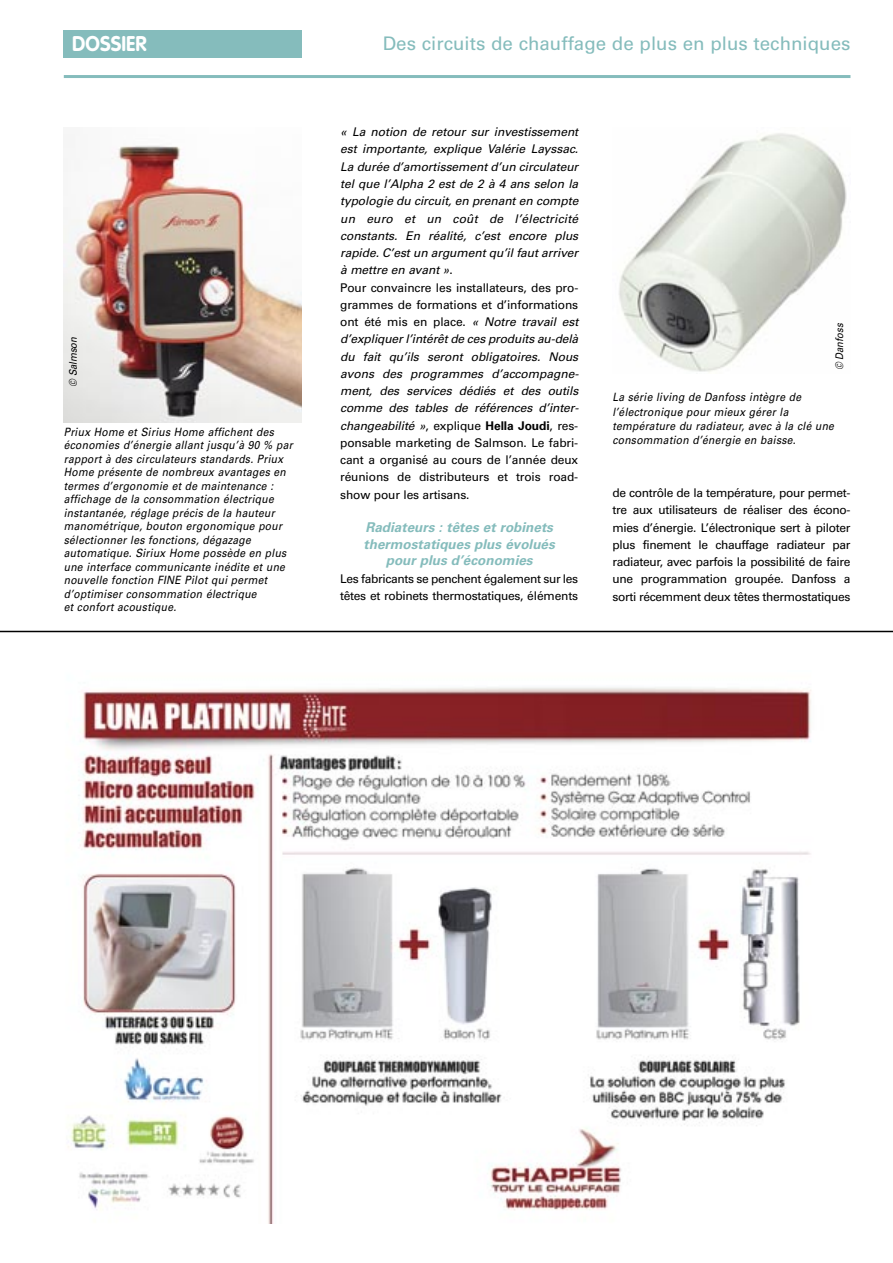
<style>
.page{position:relative;width:893px;height:1263px;background:#fff}
.page>*{position:absolute;margin:0;border:0;box-sizing:border-box;transform-origin:0 0}
.t1{font:700 21px "VAG Rounded Std";color:#fff;scale:.95 1}
.t2{font:18.75px "Univers";color:#85bcbc}
.t3{font:italic 700 13.5px/16.5px "Univers";color:#85bcbc;text-align:center}
.t4{font:italic 12px/17.2px "Univers";color:#000}
.t5{font:12px/17.2px "Univers";letter-spacing:-.03em;color:#000}
.t6{font:italic 11.4px/13.5px "Univers";letter-spacing:.03em;color:#000;scale:.9 1}
.t7{font:italic 10.5px "Univers";color:#000;scale:.9 1}
.s1{font-style:normal}
.s2{font-weight:700;font-style:normal}
</style>
<div class="page">
<hr style="left:64px;top:75px;width:786px;height:3px;background:#85bcbc">
<img style="left:68px;top:687px;width:743px;height:536px">
<hr style="left:0;top:631px;width:893px;height:1px;background:#000">
<img style="left:64px;top:145px;width:238px;height:278px">
<div style="left:64px;top:30px;width:238px;height:27px;background:#85bcbc"></div>
<img style="left:619px;top:133px;width:228px;height:239px">
<h1 class="t1" style="left:72px;top:35px;width:80px">DOSSIER</h1>
<p class="t7" style="left:69px;top:387px;width:59px;rotate:-90deg">© Salmson</p>
<p class="t6" style="left:64px;top:426px;width:258px">Priux Home et Sirius Home affichent des économies d’énergie allant jusqu’à 90 % par rapport à des circulateurs standards. Priux Home présente de nombreux avantages en termes d’ergonomie et de maintenance : affichage de la consommation électrique instantanée, réglage précis de la hauteur manométrique, bouton ergonomique pour sélectionner les fonctions, dégazage automatique. Siriux Home possède en plus une interface communicante inédite et une nouvelle fonction FINE Pilot qui permet d’optimiser consommation électrique<br>et confort acoustique.</p>
<h2 class="t2" style="left:383px;top:37px;width:469px">Des circuits de chauffage de plus en plus techniques</h2>
<p class="t4" style="left:340px;top:124px;width:242px">« La notion de retour sur investissement est importante, explique Valérie Layssac.<br>La durée d’amortissement d’un circulateur tel que l’Alpha 2 est de 2 à 4 ans selon la typologie du circuit, en prenant en compte un euro et un coût de l’électricité constants. En réalité, c’est encore plus rapide. C’est un argument qu’il faut arriver à mettre en avant »<span class="s1">.<br>Pour convaincre les installateurs, des pro&shy;grammes de formations et d’informations ont été mis en place.</span> « Notre travail est d’expliquerl’intérêtde ces produits au-delà du fait qu’ils seront obligatoires. Nous avons des programmes d’accompagne&shy;ment, des services dédiés et des outils comme des tables de références d’inter&shy;changeabilité »<span class="s1">, explique</span> <span class="s2">Hella Joudi</span><span class="s1">, res&shy;ponsable marketing de Salmson. Le fabri&shy;cant a organisé au cours de l’année deux réunions de distributeurs et trois road&shy;show pour les artisans.</span></p>
<p class="t3" style="left:364px;top:520px;width:195px">Radiateurs : têtes et robinets thermostatiques plus évolués pour plus d’économies</p>
<p class="t5" style="left:340px;top:571px;width:240px">Les fabricants se penchent également sur les têtes et robinets thermostatiques, éléments</p>
<p class="t7" style="left:836px;top:370px;width:55px;rotate:-90deg">© Danfoss</p>
<p class="t6" style="left:612px;top:391px;width:250px;line-height:14.2px">La série living de Danfoss intègre de l’électronique pour mieux gérer la température du radiateur, avec à la clé une consommation d’énergie en baisse.</p>
<p class="t5" style="left:612px;top:485px;width:240px;text-align:justify">de contrôle de la température, pour permet&shy;tre aux utilisateurs de réaliser des écono&shy;mies d’énergie. L’électronique sert à piloter plus finement le chauffage radiateur par radiateur, avec parfois la possibilité de faire une programmation groupée. Danfoss a sorti récemment deux têtes thermostatiques</p>
</div>
